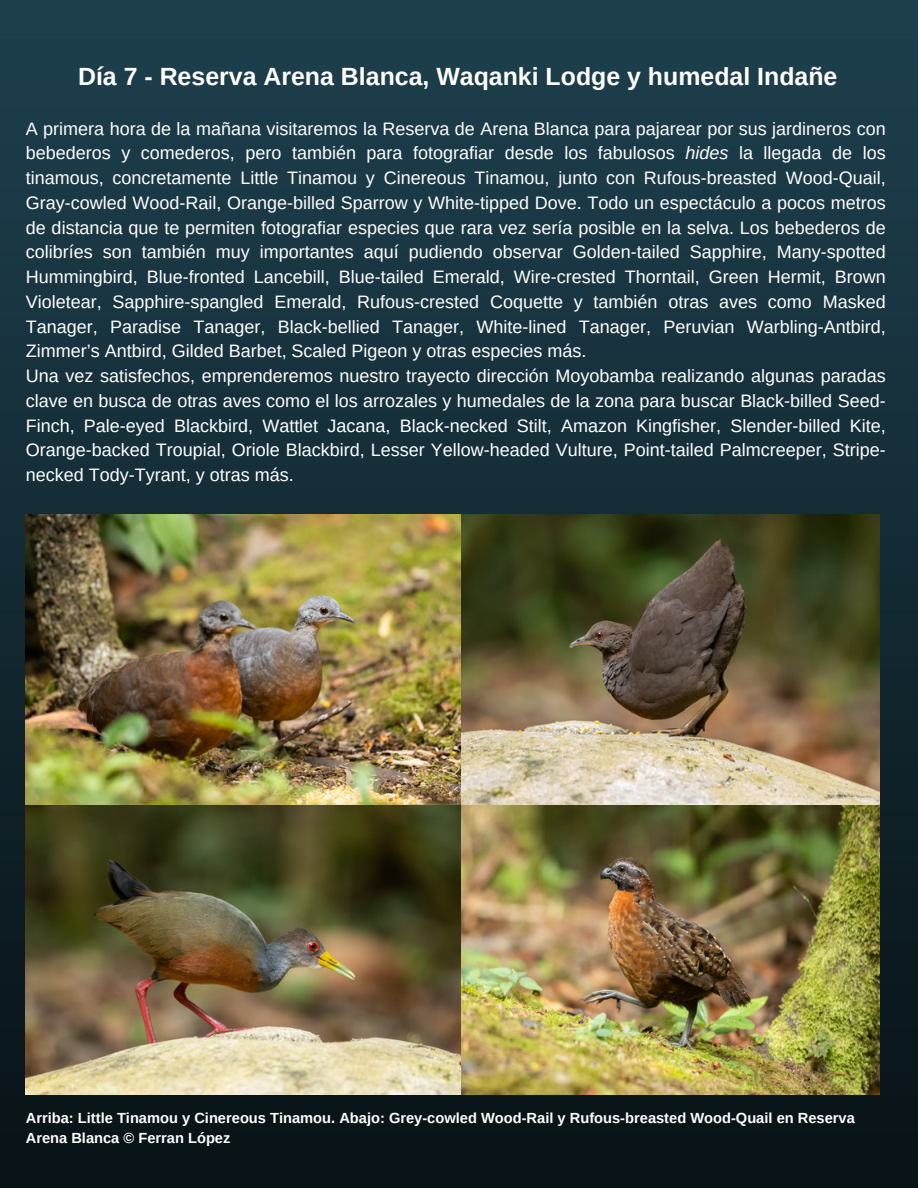
<style>
.page{position:relative;width:918px;height:1188px;background:#fff}
.page>*{position:absolute;margin:0;border:0;box-sizing:border-box;transform-origin:0 0}
.t1{font:700 24.9px "Arimo";color:#fff}
.t2{font:18px/24.8px "Arimo";color:#fff}
.t3{font:700 14.7px/19.8px "Arimo";color:#fff}
.s1{font-style:italic}
</style>
<div class="page">
<img style="left:0;top:0;width:918px;height:1188px">
<img style="left:26px;top:515px;width:854px;height:579px">
<p class="t1" style="left:78px;top:63px;width:761px">Día 7 - Reserva Arena Blanca, Waqanki Lodge y humedal Indañe</p>
<p class="t2" style="left:26px;top:116px;width:861px">A primera hora de la mañana visitaremos la Reserva de Arena Blanca para pajarear por sus jardineros con bebederos y comederos, pero también para fotografiar desde los fabulosos <span class="s1">hides</span> la llegada de los tinamous, concretamente Little Tinamou y Cinereous Tinamou, junto con Rufous-breasted Wood-Quail, Gray-cowled Wood-Rail, Orange-billed Sparrow y White-tipped Dove. Todo un espectáculo a pocos metros de distancia que te permiten fotografiar especies que rara vez sería posible en la selva. Los bebederos de colibríes son también muy importantes aquí pudiendo observar Golden-tailed Sapphire, Many-spotted Hummingbird, Blue-fronted Lancebill, Blue-tailed Emerald, Wire-crested Thorntail, Green Hermit, Brown Violetear, Sapphire-spangled Emerald, Rufous-crested Coquette y también otras aves como Masked Tanager, Paradise Tanager, Black-bellied Tanager, White-lined Tanager, Peruvian Warbling-Antbird, Zimmer’s Antbird, Gilded Barbet, Scaled Pigeon y otras especies más.<br>Una vez satisfechos, emprenderemos nuestro trayecto dirección Moyobamba realizando algunas paradas clave en busca de otras aves como el los arrozales y humedales de la zona para buscar Black-billed Seed-Finch, Pale-eyed Blackbird, Wattlet Jacana, Black-necked Stilt, Amazon Kingfisher, Slender-billed Kite, Orange-backed Troupial, Oriole Blackbird, Lesser Yellow-headed Vulture, Point-tailed Palmcreeper, Stripe&shy;necked Tody-Tyrant, y otras más.</p>
<p class="t3" style="left:26px;top:1108px;width:831px">Arriba: Little Tinamou y Cinereous Tinamou. Abajo: Grey-cowled Wood-Rail y Rufous-breasted Wood-Quail en Reserva<br>Arena Blanca © Ferran López</p>
</div>
